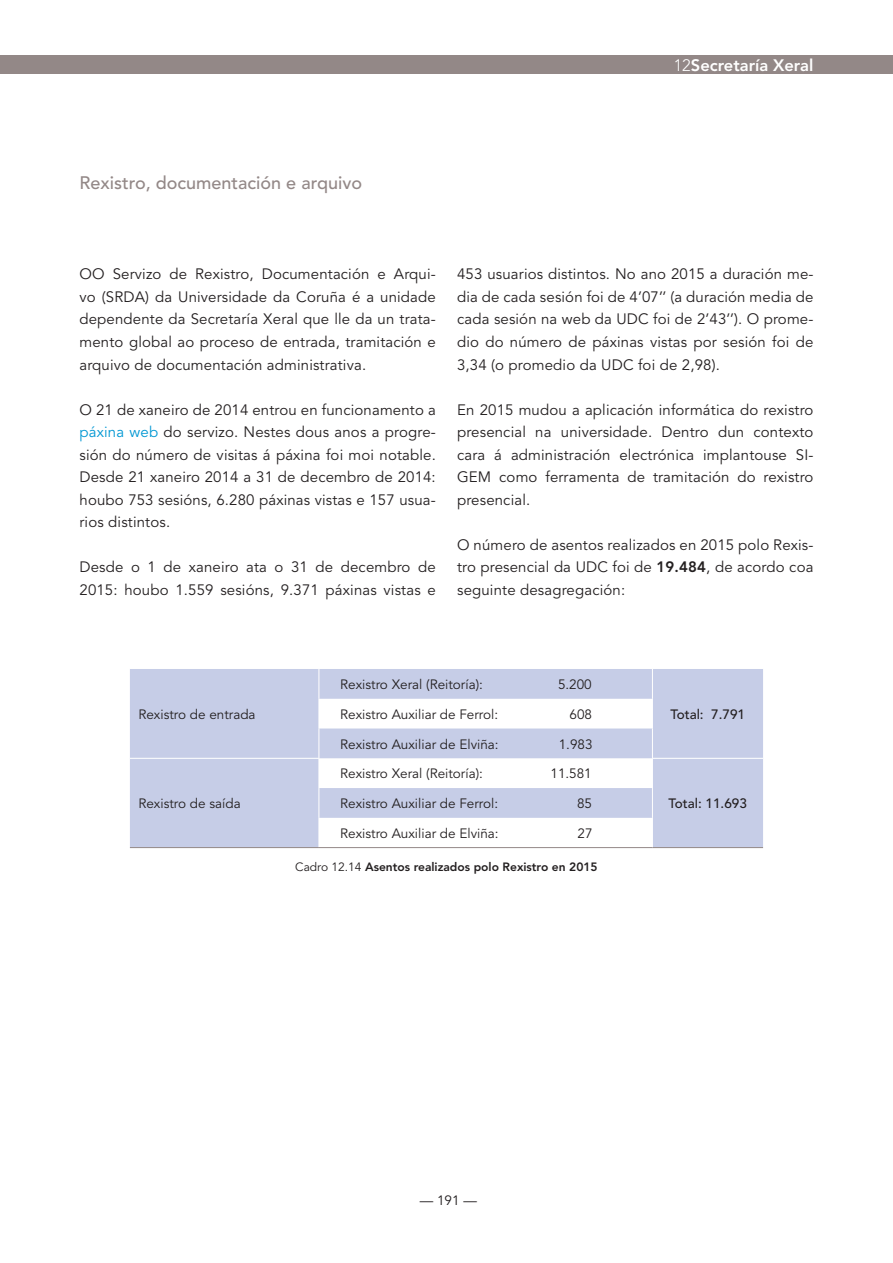
<style>
.page{position:relative;width:893px;height:1263px;background:#fff}
.page>*{position:absolute;margin:0;border:0;box-sizing:border-box;transform-origin:0 0}
.t1{font:500 18px "Avenir";color:#938887}
.t2{font:800 16.5px "Avenir LT Std";color:#fff}
.t3{font:15px/22.5px "Avenir";letter-spacing:.01em;color:#231f20;text-align:justify}
.t4{font:13.5px "Avenir";color:#231f20}
.t5{font:500 13.5px "Avenir";color:#231f20}
.t6{font:800 12px "Avenir LT Std";color:#231f20}
.s1{font-family:"Avenir";font-weight:300}
.s2{color:#0097d3}
.s3{font-weight:800}
.s4{font-family:"Avenir";font-weight:400}
</style>
<div class="page">
<div style="left:0;top:55px;width:893px;height:19px;background:#938887"></div>
<div style="left:130px;top:669px;width:633px;height:89px;background:#c6cde7"></div>
<svg style="left:320px;top:669px;width:332px;height:89px;fill:#c6cde7"></svg>
<svg style="left:130px;top:758px;width:633px;height:89px;fill:#c6cde7"></svg>
<hr style="left:319px;top:669px;width:1px;height:30px;background:#fff">
<svg style="left:319px;top:699px;width:1px;height:29px"></svg>
<hr style="left:319px;top:728px;width:1px;height:30px;background:#fff">
<hr style="left:130px;top:758px;width:189px;height:1px;background:#fff">
<svg style="left:319px;top:759px;width:1px;height:29px"></svg>
<hr style="left:319px;top:788px;width:1px;height:30px;background:#fff">
<svg style="left:319px;top:818px;width:1px;height:29px"></svg>
<hr style="left:652px;top:669px;width:1px;height:30px;background:#fff">
<svg style="left:652px;top:699px;width:1px;height:29px"></svg>
<hr style="left:652px;top:728px;width:1px;height:30px;background:#fff">
<hr style="left:652px;top:758px;width:111px;height:1px;background:#fff">
<svg style="left:652px;top:759px;width:1px;height:29px"></svg>
<hr style="left:652px;top:788px;width:1px;height:30px;background:#fff">
<svg style="left:652px;top:818px;width:1px;height:29px"></svg>
<hr style="left:319px;top:847px;width:333px;height:1px;background:#938887">
<hr style="left:130px;top:847px;width:189px;height:1px;background:#938887">
<hr style="left:652px;top:847px;width:111px;height:1px;background:#938887">
<p class="t2" style="left:674px;top:55px;width:141px"><span class="s1">12</span>Secretaría Xeral</p>
<p class="t1" style="left:80px;top:173px;width:284px">Rexistro, documentación e arquivo</p>
<p class="t3" style="left:80px;top:263px;width:358px">OO Servizo de Rexistro, Documentación e Arqui&shy;vo (SRDA) da Universidade da Coruña é a unidade dependente da Secretaría Xeral que lle da un trata&shy;mento global ao proceso de entrada, tramitación e arquivo de documentación administrativa.</p>
<p class="t3" style="left:80px;top:399px;width:358px">O 21 de xaneiro de 2014 entrou en funcionamento a <span class="s2">páxina web</span> do servizo. Nestes dous anos a progre&shy;sión do número de visitas á páxina foi moi notable.<br>Desde 21 xaneiro 2014 a 31 de decembro de 2014: houbo 753 sesións, 6.280 páxinas vistas e 157 usua&shy;rios distintos.</p>
<p class="t3" style="left:80px;top:556px;width:358px">Desde o 1 de xaneiro ata o 31 de decembro de<br>2015: houbo 1.559 sesións, 9.371 páxinas vistas e</p>
<p class="t3" style="left:457px;top:263px;width:358px">453 usuarios distintos. No ano 2015 a duración me&shy;dia de cada sesión foi de 4’07’’ (a duración media de cada sesión na web da UDC foi de 2’43’’). O prome&shy;dio do número de páxinas vistas por sesión foi de 3,34 (o promedio da UDC foi de 2,98).</p>
<p class="t3" style="left:457px;top:399px;width:358px">En 2015 mudou a aplicación informática do rexistro presencial na universidade. Dentro dun contexto cara á administración electrónica implantouse SI-GEM como ferramenta de tramitación do rexistro presencial.</p>
<p class="t3" style="left:457px;top:534px;width:358px">O número de asentos realizados en 2015 polo Rexis&shy;tro presencial da UDC foi de <span class="s3">19.484</span>, de acordo coa seguinte desagregación:</p>
<p class="t4" style="left:138px;top:706px;width:119px">Rexistro de entrada</p>
<p class="t4" style="left:138px;top:796px;width:104px">Rexistro de saída</p>
<p class="t4" style="left:340px;top:677px;width:144px">Rexistro Xeral (Reitoría):</p>
<p class="t4" style="left:558px;top:677px;width:35px">5.200</p>
<p class="t4" style="left:340px;top:706px;width:159px">Rexistro Auxiliar de Ferrol:</p>
<p class="t4" style="left:569px;top:706px;width:24px">608</p>
<p class="t5" style="left:670px;top:706px;width:76px">Total: 7.791</p>
<p class="t4" style="left:340px;top:736px;width:160px">Rexistro Auxiliar de Elviña:</p>
<p class="t4" style="left:559px;top:736px;width:35px">1.983</p>
<p class="t4" style="left:340px;top:766px;width:144px">Rexistro Xeral (Reitoría):</p>
<p class="t4" style="left:550px;top:766px;width:43px">11.581</p>
<p class="t4" style="left:340px;top:796px;width:159px">Rexistro Auxiliar de Ferrol:</p>
<p class="t4" style="left:577px;top:796px;width:17px">85</p>
<p class="t5" style="left:669px;top:796px;width:80px">Total: 11.693</p>
<p class="t4" style="left:340px;top:825px;width:160px">Rexistro Auxiliar de Elviña:</p>
<p class="t4" style="left:577px;top:825px;width:17px">27</p>
<p class="t6" style="left:295px;top:860px;width:304px"><span class="s4">Cadro 12.14</span> Asentos realizados polo Rexistro en 2015</p>
<p class="t4" style="left:420px;top:1193px;width:59px">— 191 —</p>
</div>
